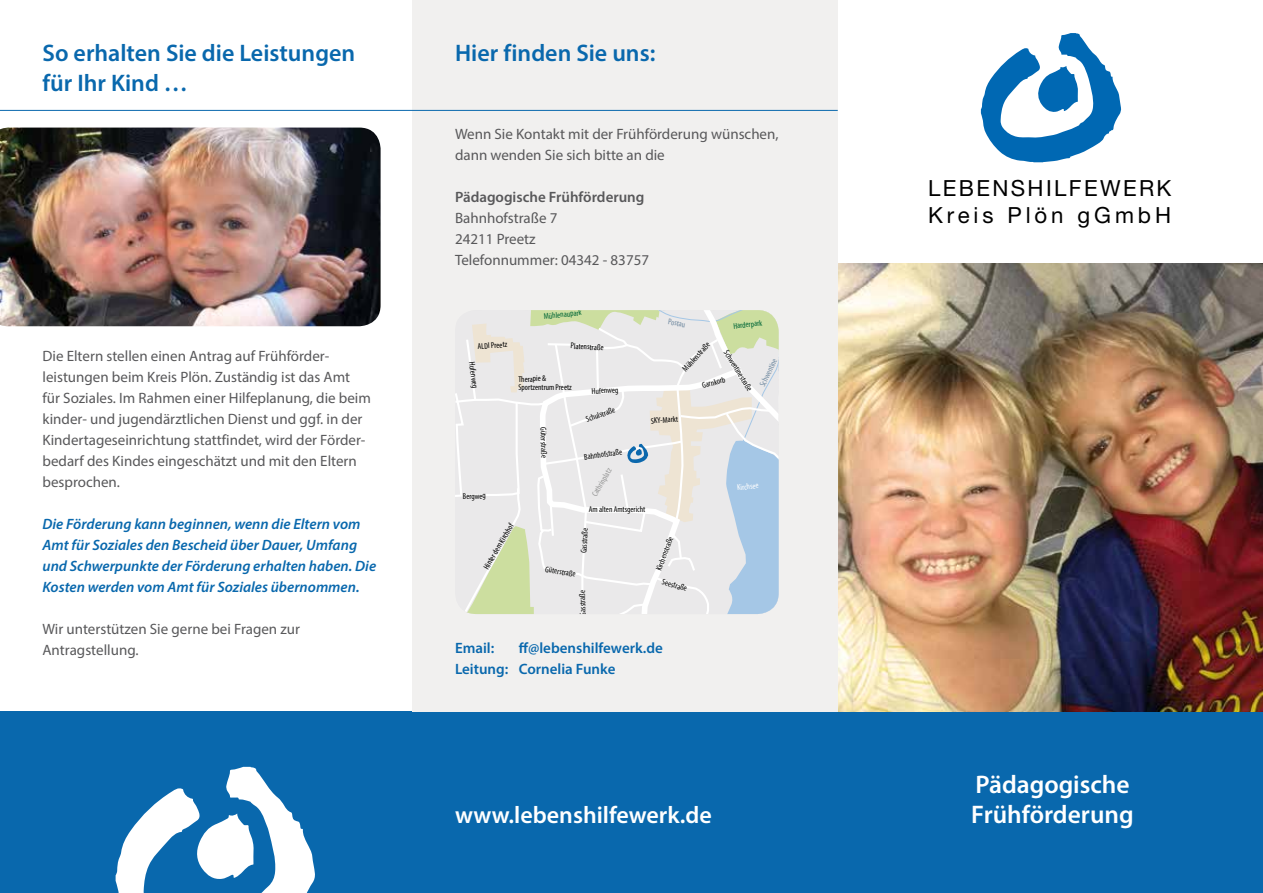
<style>
.page{position:relative;width:1263px;height:893px;background:#fff}
.page>*{position:absolute;margin:0;border:0;box-sizing:border-box;transform-origin:0 0}
.t1{font:600 25.5px/30px "Myriad Pro";color:#fff}
.t2{font:600 24px/30px "Myriad Pro";color:#0968ad}
.t3{font:600 24px "Myriad Pro";color:#fff}
.t4{font:22.2px/27px "Helvetica Neue LT Std";letter-spacing:.105em;color:#000}
.t5{font:15px/21px "Myriad Pro";color:#58585a}
.t6{font:italic 600 15px/21px "Myriad Pro";color:#0968ad}
.t7{font:600 15px/21px "Myriad Pro";color:#0968ad}
.t8{font:600 15px "Myriad Pro";color:#58585a}
.t9{font:condensed 8.4px/8.4px "Myriad Pro";letter-spacing:-.01em;color:#000}
.t10{font:condensed 8.4px "Myriad Pro";color:#026837}
.t11{font:condensed 8.4px "Myriad Pro";color:#738ca2}
.t12{font:condensed 8.4px "Myriad Pro";color:#989898}
.t13{font:condensed 8.4px "Myriad Pro";color:#fff}
</style>
<div class="page">
<div style="left:0;top:711px;width:1263px;height:182px;background:#0968ad"></div>
<img style="left:838px;top:264px;width:425px;height:447px">
<img style="left:0;top:128px;width:381px;height:198px">
<div style="left:412px;top:0;width:426px;height:711px;background:#f1f0ef"></div>
<svg style="left:116px;top:767px;width:199px;height:126px"></svg>
<svg style="left:981px;top:33px;width:140px;height:129px"></svg>
<hr style="left:0;top:110px;width:838px;height:1px;background:#0968ad">
<svg style="left:455px;top:310px;width:324px;height:304px"></svg>
<h2 class="t2" style="left:43px;top:37px;width:314px">So erhalten Sie die Leistungen für Ihr Kind …</h2>
<h2 class="t2" style="left:455px;top:37px;width:202px">Hier finden Sie uns:</h2>
<p class="t5" style="left:455px;top:123px;width:325px">Wenn Sie Kontakt mit der Frühförderung wünschen, dann wenden Sie sich bitte an die</p>
<p class="t8" style="left:455px;top:187px;width:191px">Pädagogische Frühförderung</p>
<p class="t5" style="left:455px;top:207px;width:196px">Bahnhofstraße 7<br>24211 Preetz<br>Telefonnummer: 04342 - 83757</p>
<p class="t5" style="left:43px;top:345px;width:330px">Die Eltern stellen einen Antrag auf Frühförder&shy;leistungen beim Kreis Plön. Zuständig ist das Amt für Soziales. Im Rahmen einer Hilfeplanung, die beim kinder- und jugendärztlichen Dienst und ggf. in der Kindertageseinrichtung stattfindet, wird der Förder&shy;bedarf des Kindes eingeschätzt und mit den Eltern besprochen.</p>
<p class="t6" style="left:43px;top:513px;width:335px">Die Förderung kann beginnen, wenn die Eltern vom Amt für Soziales den Bescheid über Dauer, Umfang und Schwerpunkte der Förderung erhalten haben. Die Kosten werden vom Amt für Soziales übernommen.</p>
<p class="t5" style="left:43px;top:618px;width:259px">Wir unterstützen Sie gerne bei Fragen zur<br>Antragstellung.</p>
<p class="t9" style="left:477px;top:342px;width:31px;rotate:-4deg">ALDI Preetz</p>
<p class="t9" style="left:476px;top:361px;width:28px;rotate:83deg">Hufenweg</p>
<p class="t9" style="left:463px;top:492px;width:25px;rotate:-2deg">Bergweg</p>
<p class="t10" style="left:543px;top:311px;width:39px;rotate:-6deg">Mühlenaupark</p>
<p class="t9" style="left:571px;top:341px;width:34px;rotate:4deg">Platenstraße</p>
<p class="t9" style="left:518px;top:374px;width:55px">Therapie &amp;<br>Sportzentrum Preetz</p>
<p class="t9" style="left:547px;top:427px;width:32px;rotate:88deg">Güterstraße</p>
<p class="t9" style="left:591px;top:387px;width:28px;rotate:-4deg">Hufenweg</p>
<p class="t9" style="left:585px;top:415px;width:32px;rotate:-20deg">Schulstraße</p>
<p class="t9" style="left:584px;top:453px;width:40px;rotate:-8deg">Bahnhofstraße</p>
<p class="t12" style="left:590px;top:493px;width:33px;rotate:-60deg">Cathrinplatz</p>
<p class="t11" style="left:669px;top:317px;width:19px;rotate:9deg">Postau</p>
<p class="t10" style="left:733px;top:321px;width:30px;rotate:-6deg">Harderpark</p>
<p class="t9" style="left:681px;top:367px;width:38px;rotate:-47deg">Mühlenstraße</p>
<p class="t9" style="left:701px;top:381px;width:25px;rotate:-13deg">Garnkorb</p>
<p class="t9" style="left:729px;top:348px;width:48px;rotate:58deg">Schwentinestraße</p>
<p class="t11" style="left:757px;top:384px;width:32px;rotate:-65deg">Schwentine</p>
<p class="t9" style="left:651px;top:416px;width:29px;rotate:-4deg">SKY-Markt</p>
<p class="t13" style="left:737px;top:482px;width:23px;rotate:-6deg">Kirchsee</p>
<p class="t9" style="left:589px;top:505px;width:58px;rotate:1deg">Am alten Amtsgericht</p>
<p class="t9" style="left:482px;top:566px;width:53px;rotate:-60deg">Hinter dem Kirchhof</p>
<p class="t9" style="left:579px;top:553px;width:27px;rotate:-87deg">Gasstraße</p>
<p class="t9" style="left:579px;top:616px;width:27px;rotate:-92deg">Gasstraße</p>
<p class="t9" style="left:546px;top:565px;width:32px;rotate:9deg">Güterstraße</p>
<p class="t9" style="left:654px;top:569px;width:37px;rotate:-70deg">Kirchenstraße</p>
<p class="t9" style="left:663px;top:577px;width:27px;rotate:16deg">Seestraße</p>
<p class="t7" style="left:455px;top:637px;width:209px;text-indent:64px">ff@lebenshilfewerk.de<br>Leitung: Cornelia Funke</p>
<p class="t7" style="left:455px;top:637px;width:41px">Email:</p>
<h2 class="t3" style="left:455px;top:799px;width:258px">www.lebenshilfewerk.de</h2>
<h3 class="t4" style="left:928px;top:174px;width:245px">LEBENSHILFEWERK<br>Kreis Plön gGmbH</h3>
<h1 class="t1" style="left:971px;top:769px;width:164px">Pädagogische<br>Frühförderung</h1>
</div>
